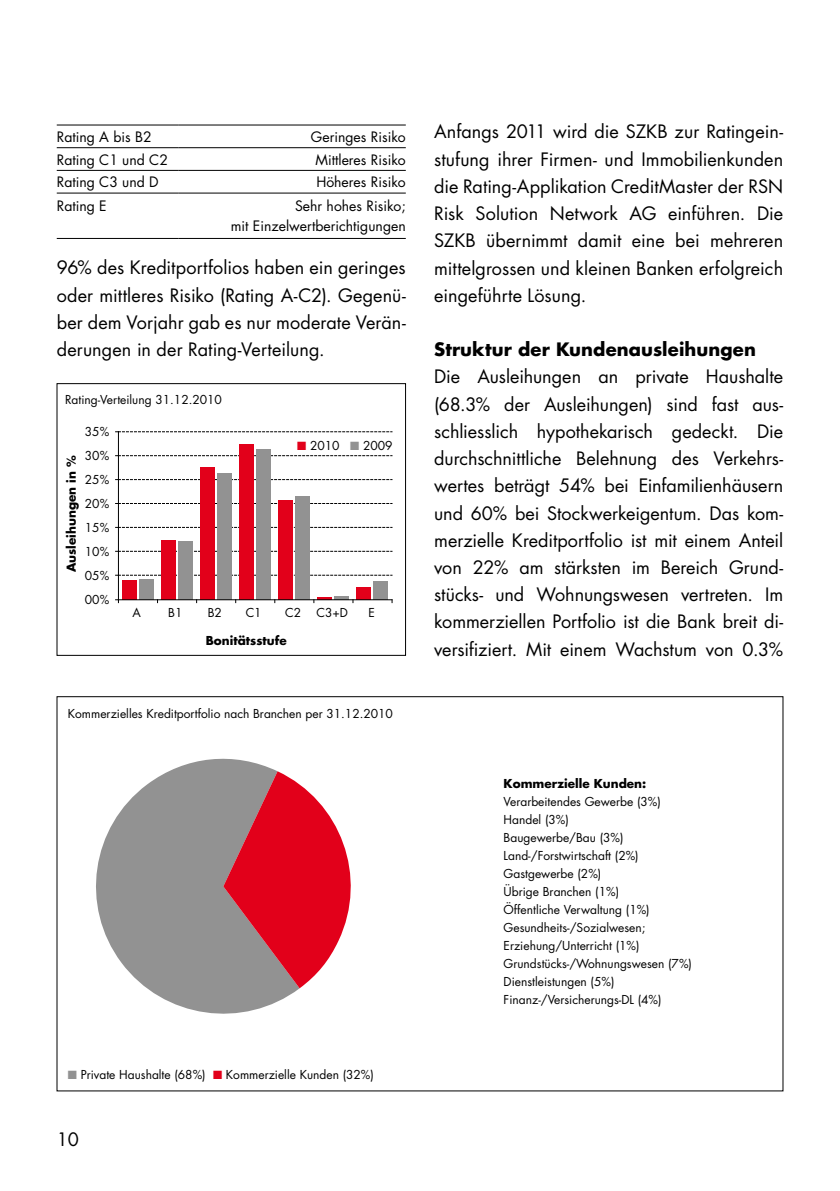
<style>
.page{position:relative;width:840px;height:1191px;background:#fff}
.page>*{position:absolute;margin:0;border:0;box-sizing:border-box;transform-origin:0 0}
.t1{font:18px/27.2px "Futura";color:#000;text-align:justify}
.t2{font:700 18px "Futura";letter-spacing:.005em;color:#000}
.t3{font:14px/20px "Futura";color:#000;text-align:right}
.t4{font:12px/18px "Futura";color:#000}
.t5{font:700 12px "Futura";color:#000}
.s1{color:#e2001a}
.s2{color:#929292}
</style>
<div class="page">
<hr style="left:57px;top:125px;width:122px;height:1px;background:#000">
<hr style="left:179px;top:125px;width:226px;height:1px;background:#000">
<hr style="left:57px;top:147px;width:122px;height:1px;background:#000">
<hr style="left:179px;top:147px;width:226px;height:1px;background:#000">
<hr style="left:57px;top:170px;width:122px;height:1px;background:#000">
<hr style="left:179px;top:170px;width:226px;height:1px;background:#000">
<hr style="left:57px;top:193px;width:122px;height:1px;background:#000">
<hr style="left:179px;top:193px;width:226px;height:1px;background:#000">
<hr style="left:57px;top:238px;width:122px;height:1px;background:#000">
<hr style="left:179px;top:238px;width:226px;height:1px;background:#000">
<svg style="left:96px;top:758px;width:203px;height:256px;fill:#929292"></svg>
<svg style="left:223px;top:771px;width:128px;height:217px;background:#d14959"></svg>
<svg style="left:115px;top:431px;width:277px;height:1px"></svg>
<svg style="left:115px;top:455px;width:277px;height:1px"></svg>
<svg style="left:115px;top:479px;width:277px;height:1px"></svg>
<svg style="left:115px;top:503px;width:277px;height:1px"></svg>
<svg style="left:115px;top:527px;width:277px;height:1px"></svg>
<svg style="left:115px;top:551px;width:277px;height:1px"></svg>
<svg style="left:115px;top:575px;width:277px;height:1px"></svg>
<hr style="left:118px;top:432px;width:1px;height:167px;background:#000">
<div style="left:122px;top:580px;width:14px;height:20px;background:#e2001a"></div>
<div style="left:139px;top:579px;width:14px;height:21px;background:#929292"></div>
<div style="left:161px;top:540px;width:14px;height:60px;background:#e2001a"></div>
<div style="left:178px;top:541px;width:14px;height:59px;background:#929292"></div>
<div style="left:200px;top:467px;width:14px;height:133px;background:#e2001a"></div>
<div style="left:217px;top:473px;width:14px;height:127px;background:#929292"></div>
<div style="left:239px;top:444px;width:14px;height:156px;background:#e2001a"></div>
<div style="left:256px;top:449px;width:14px;height:151px;background:#929292"></div>
<div style="left:278px;top:500px;width:14px;height:100px;background:#e2001a"></div>
<div style="left:295px;top:496px;width:14px;height:104px;background:#929292"></div>
<hr style="left:317px;top:597px;width:14px;height:3px;background:#e2001a">
<hr style="left:334px;top:596px;width:14px;height:4px;background:#929292">
<div style="left:356px;top:587px;width:14px;height:13px;background:#e2001a"></div>
<div style="left:373px;top:581px;width:14px;height:19px;background:#929292"></div>
<hr style="left:118px;top:599px;width:274px;height:1px;background:#000">
<p class="t3" style="left:57px;top:126px;width:96px">Rating A bis B2</p>
<p class="t3" style="left:311px;top:126px;width:96px">Geringes Risiko</p>
<p class="t3" style="left:57px;top:149px;width:113px">Rating C1 und C2</p>
<p class="t3" style="left:315px;top:149px;width:92px">Mittleres Risiko</p>
<p class="t3" style="left:57px;top:172px;width:103px">Rating C3 und D</p>
<p class="t3" style="left:316px;top:172px;width:91px">Höheres Risiko</p>
<p class="t3" style="left:57px;top:196px;width:51px">Rating E</p>
<p class="t3" style="left:231px;top:196px;width:176px">Sehr hohes Risiko;<br>mit Einzelwertberichtigungen</p>
<p class="t1" style="left:57px;top:254px;width:350px">96% des Kreditportfolios haben ein geringes oder mittleres Risiko (Rating A-C2). Gegenü&shy;ber dem Vorjahr gab es nur moderate Verän&shy;derungen in der Rating-Verteilung.</p>
<p class="t4" style="left:65px;top:390px;width:158px">Rating-Verteilung 31.12.2010</p>
<p class="t4" style="left:85px;top:419px;width:26px;line-height:24px;text-align:justify">35% 30% 25% 20% 15% 10% 05% 00%</p>
<p class="t5" style="left:63px;top:572px;width:118px;rotate:-90deg">Ausleihungen in %</p>
<p class="t4" style="left:297px;top:436px;width:97px"><span class="s1">■</span> 2010 <span class="s2">■</span> 2009</p>
<p class="t4" style="left:132px;top:603px;width:10px">A</p>
<p class="t4" style="left:168px;top:603px;width:16px">B1</p>
<p class="t4" style="left:208px;top:603px;width:16px">B2</p>
<p class="t4" style="left:245px;top:603px;width:17px">C1</p>
<p class="t4" style="left:285px;top:603px;width:17px">C2</p>
<p class="t4" style="left:316px;top:603px;width:33px">C3+D</p>
<p class="t4" style="left:368px;top:603px;width:8px">E</p>
<p class="t5" style="left:206px;top:632px;width:82px">Bonitätsstufe</p>
<p class="t4" style="left:68px;top:704px;width:326px">Kommerzielles Kreditportfolio nach Branchen per 31.12.2010</p>
<p class="t4" style="left:68px;top:1065px;width:307px"><span class="s2">■</span> Private Haushalte (68%) <span class="s1">■</span> Kommerzielle Kunden (32%)</p>
<p class="t1" style="left:57px;top:1125px;width:24px">10</p>
<p class="t1" style="left:434px;top:118px;width:350px">Anfangs 2011 wird die SZKB zur Ratingein&shy;stufung ihrer Firmen- und Immobilienkunden die Rating-Applikation CreditMaster der RSN Risk Solution Network AG einführen. Die SZKB übernimmt damit eine bei mehreren mittelgrossen und kleinen Banken erfolgreich eingeführte Lösung.</p>
<p class="t2" style="left:434px;top:337px;width:323px">Struktur der Kundenausleihungen</p>
<p class="t1" style="left:434px;top:363px;width:350px">Die Ausleihungen an private Haushalte (68.3% der Ausleihungen) sind fast aus&shy;schliesslich hypothekarisch gedeckt. Die durchschnittliche Belehnung des Verkehrs&shy;wertes beträgt 54% bei Einfamilienhäusern und 60% bei Stockwerkeigentum. Das kom&shy;merzielle Kreditportfolio ist mit einem Anteil von 22% am stärksten im Bereich Grund&shy;stücks- und Wohnungswesen vertreten. Im kommerziellen Portfolio ist die Bank breit di&shy;versifiziert. Mit einem Wachstum von 0.3%</p>
<p class="t5" style="left:503px;top:775px;width:144px">Kommerzielle Kunden:</p>
<p class="t4" style="left:503px;top:792px;width:190px">Verarbeitendes Gewerbe (3%)<br>Handel (3%)<br>Baugewerbe/Bau (3%)<br>Land-/Forstwirtschaft (2%)<br>Gastgewerbe (2%)<br>Übrige Branchen (1%)<br>Öffentliche Verwaltung (1%)<br>Gesundheits-/Sozialwesen;<br>Erziehung/Unterricht (1%)<br>Grundstücks-/Wohnungswesen (7%)<br>Dienstleistungen (5%)<br>Finanz-/Versicherungs-DL (4%)</p>
</div>
